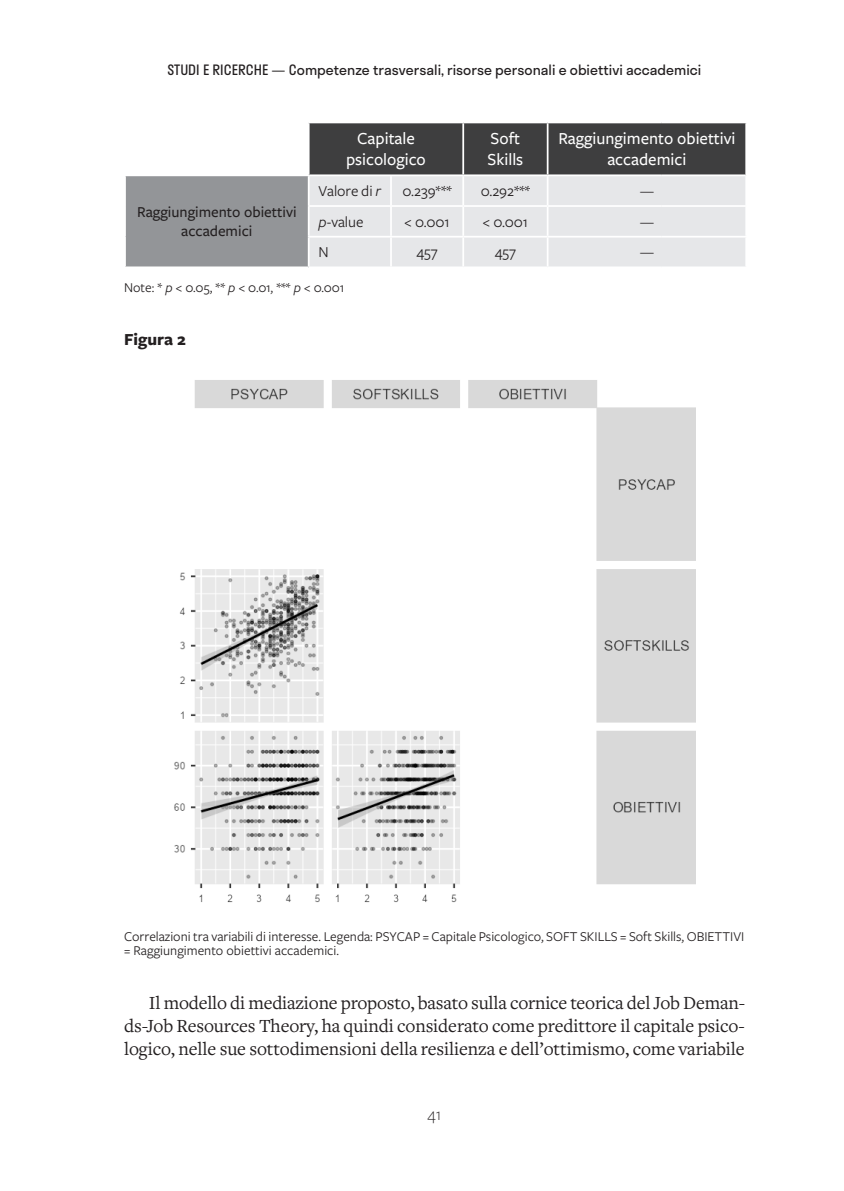
<style>
.page{position:relative;width:844px;height:1191px;background:#fff}
.page>*{position:absolute;margin:0;border:0;box-sizing:border-box;transform-origin:0 0}
.t1{font:19.25px/22.8px "Freight Text Pro";letter-spacing:-.005em;color:#231f20;text-align:justify}
.t2{font:500 17.5px/21px "Freight Sans Pro";color:#fff;text-align:center}
.t3{font:700 17.5px "Freight Sans Pro";color:#231f20}
.t4{font:300 17.5px "Freight Sans Pro";color:#231f20}
.t5{font:15.75px "Freight Sans Pro";color:#231f20}
.t6{font:500 15.75px/18.9px "Freight Sans Pro";color:#231f20;text-align:center}
.t7{font:14px/14px "Freight Sans Pro";color:#231f20}
.t8{font:14px "Stratos";color:#231f20}
.s1{font-style:italic}
</style>
<div class="page">
<div style="left:125px;top:175px;width:183px;height:92px;background:#939598"></div>
<hr style="left:124px;top:176px;width:2px;height:30px;background:#fff">
<hr style="left:124px;top:206px;width:2px;height:31px;background:#fff">
<hr style="left:124px;top:237px;width:2px;height:29px;background:#fff">
<svg style="left:308px;top:122px;width:438px;height:144px;background:#acadae"></svg>
<hr style="left:124px;top:266px;width:184px;height:2px;background:#fff">
<hr style="left:308px;top:123px;width:1px;height:51px;background:#fff">
<hr style="left:124px;top:174px;width:185px;height:2px;background:#fff">
<img style="left:174px;top:380px;width:520px;height:523px">
<p class="t8" style="left:167px;top:58px;width:535px">STUDI E RICERCHE — Competenze trasversali, risorse personali e obiettivi accademici</p>
<p class="t2" style="left:346px;top:127px;width:81px">Capitale psicologico</p>
<p class="t2" style="left:487px;top:127px;width:37px;text-align:left">Soft<br>Skills</p>
<p class="t2" style="left:558px;top:127px;width:178px">Raggiungimento obiettivi accademici</p>
<p class="t5" style="left:318px;top:180px;width:64px">Valore di <span class="s1">r</span></p>
<p class="t5" style="left:402px;top:180px;width:51px">0.239***</p>
<p class="t5" style="left:480px;top:180px;width:51px">0.292***</p>
<p class="t5" style="left:639px;top:180px;width:16px">—</p>
<p class="t5" style="left:318px;top:211px;width:46px"><span class="s1">p</span>-value</p>
<p class="t5" style="left:404px;top:211px;width:47px">&lt; 0.001</p>
<p class="t5" style="left:482px;top:211px;width:47px">&lt; 0.001</p>
<p class="t5" style="left:639px;top:211px;width:16px">—</p>
<p class="t5" style="left:318px;top:242px;width:12px">N</p>
<p class="t5" style="left:416px;top:242px;width:23px">457</p>
<p class="t5" style="left:494px;top:242px;width:23px">457</p>
<p class="t5" style="left:639px;top:242px;width:16px">—</p>
<p class="t7" style="left:124px;top:280px;width:222px">Note: * <span class="s1">p</span> &lt; 0.05, ** <span class="s1">p</span> &lt; 0.01, *** <span class="s1">p</span> &lt; 0.001</p>
<p class="t3" style="left:124px;top:327px;width:63px">Figura 2</p>
<p class="t6" style="left:137px;top:202px;width:161px">Raggiungimento obiettivi accademici</p>
<p class="t7" style="left:124px;top:928px;width:621px">Correlazioni tra variabili di interesse. Legenda: PSYCAP = Capitale Psicologico, SOFT SKILLS = Soft Skills, OBIETTIVI = Raggiungimento obiettivi accademici.</p>
<p class="t1" style="left:124px;top:991px;width:622px;text-indent:25px">Il modello di mediazione proposto, basato sulla cornice teorica del Job Deman&shy;ds-Job Resources Theory, ha quindi considerato come predittore il capitale psico&shy;logico, nelle sue sottodimensioni della resilienza e dell’ottimismo, come variabile</p>
<p class="t4" style="left:427px;top:1102px;width:15px">41</p>
</div>
